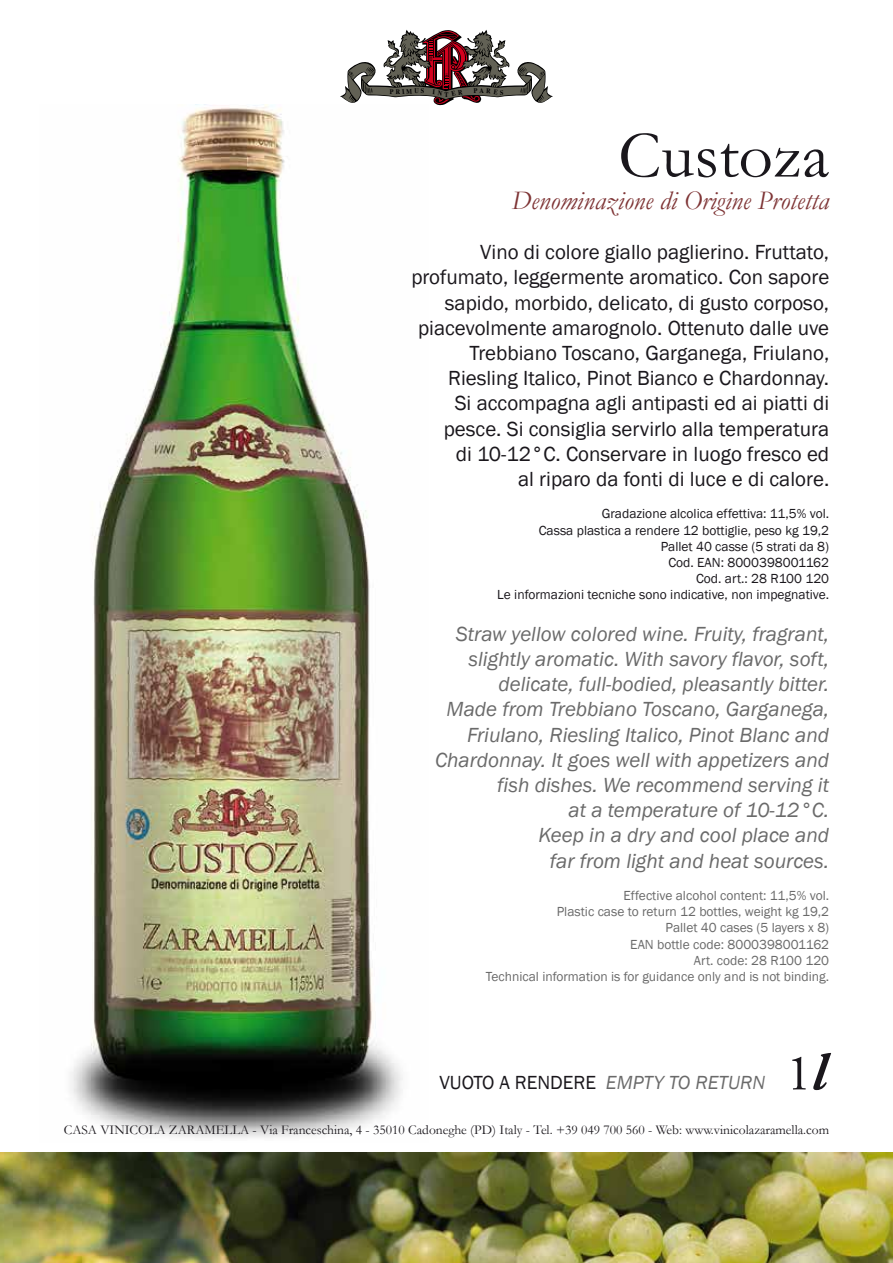
<style>
.page{position:relative;width:893px;height:1263px;background:#fff}
.page>*{position:absolute;margin:0;border:0;box-sizing:border-box;transform-origin:0 0}
.t1{font:67.5px "Garamond";color:#1a171c}
.t2{font:51px "Adobe Garamond Pro";color:#1a171c}
.t3{font:italic 27px "Garamond";color:#7e3435}
.t4{font:21px/25.2px "Franklin Gothic";color:#1a171c;text-align:right}
.t5{font:italic 21px/25.2px "Franklin Gothic";color:#6a6a6a;text-align:right}
.t6{font:19.5px "Franklin Gothic";color:#1a171c}
.t7{font:13.5px/16.2px "Franklin Gothic";color:#1a171c;text-align:right}
.t8{font:13.5px/16.2px "Franklin Gothic";color:#6a6a6a;text-align:right}
.t9{font:13.5px "Garamond";color:#1a171c}
.t10{font:700 6.9px "Times";color:#000;scale:.88 1}
.s1{font-style:italic;color:#6a6a6a}
.s2{font-weight:700;font-style:italic}
</style>
<div class="page">
<img style="left:70px;top:105px;width:333px;height:1033px">
<img style="left:0;top:1152px;width:893px;height:111px">
<svg style="left:340px;top:30px;width:213px;height:75px"></svg>
<p class="t10" style="left:390px;top:85px;width:13px">P R</p>
<p class="t10" style="left:414px;top:84px;width:13px">U S</p>
<p class="t10" style="left:480px;top:84px;width:7px">A</p>
<p class="t10" style="left:445px;top:88px;width:6px">T</p>
<h1 class="t1" style="left:618px;top:115px;width:212px">Custoza</h1>
<p class="t3" style="left:511px;top:184px;width:319px">Denominazione di Origine Protetta</p>
<p class="t4" style="left:411px;top:240px;width:419px">Vino di colore giallo paglierino. Fruttato, profumato, leggermente aromatico. Con sapore sapido, morbido, delicato, di gusto corposo, piacevolmente amarognolo. Ottenuto dalle uve Trebbiano Toscano, Garganega, Friulano, Riesling Italico, Pinot Bianco e Chardonnay.<br>Si accompagna agli antipasti ed ai piatti di pesce. Si consiglia servirlo alla temperatura<br>di 10-12°C. Conservare in luogo fresco ed<br>al riparo da fonti di luce e di calore.</p>
<p class="t7" style="left:497px;top:506px;width:333px">Gradazione alcolica effettiva: 11,5% vol.<br>Cassa plastica a rendere 12 bottiglie, peso kg 19,2<br>Pallet 40 casse (5 strati da 8)<br>Cod. EAN: 8000398001162<br>Cod. art.: 28 R100 120<br>Le informazioni tecniche sono indicative, non impegnative.</p>
<p class="t5" style="left:435px;top:622px;width:396px">Straw yellow colored wine. Fruity, fragrant, slightly aromatic. With savory flavor, soft, delicate, full-bodied, pleasantly bitter.<br>Made from Trebbiano Toscano, Garganega, Friulano, Riesling Italico, Pinot Blanc and Chardonnay. It goes well with appetizers and fish dishes. We recommend serving it<br>at a temperature of 10-12°C.<br>Keep in a dry and cool place and<br>far from light and heat sources.</p>
<p class="t8" style="left:486px;top:888px;width:345px">Effective alcohol content: 11,5% vol.<br>Plastic case to return 12 bottles, weight kg 19,2<br>Pallet 40 cases (5 layers x 8)<br>EAN bottle code: 8000398001162<br>Art. code: 28 R100 120<br>Technical information is for guidance only and is not binding.</p>
<p class="t6" style="left:439px;top:1071px;width:327px">VUOTO A RENDERE <span class="s1">EMPTY TO RETURN</span></p>
<h2 class="t2" style="left:786px;top:1042px;width:41px">1<span class="s2">l</span></h2>
<p class="t9" style="left:64px;top:1122px;width:767px">CASA VINICOLA ZARAMELLA - Via Franceschina, 4 - 35010 Cadoneghe (PD) Italy - Tel. +39 049 700 560 - Web: www.vinicolazaramella.com</p>
</div>
